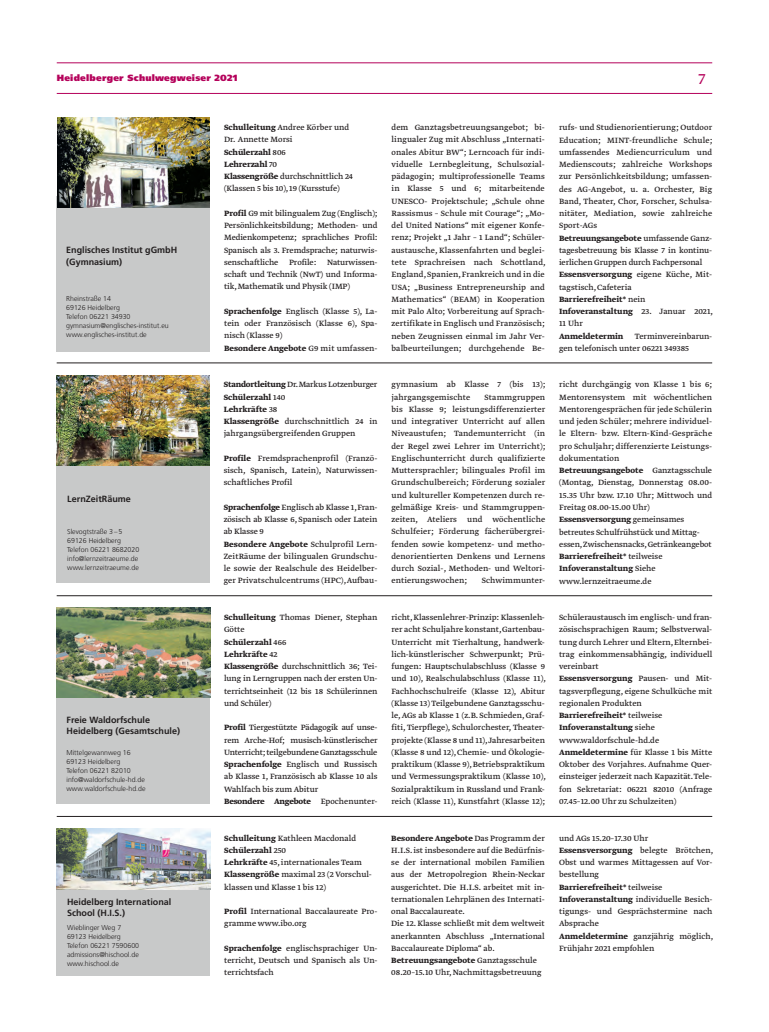
<style>
.page{position:relative;width:769px;height:1032px;background:#fff}
.page>*{position:absolute;margin:0;border:0;box-sizing:border-box;transform-origin:0 0}
.t1{font:300 18px "Greta Text Std";color:#b5025b}
.t2{font:9px/12.2px "Greta Text Std";color:#231f20}
.t3{font:9px/12.2px "Greta Text Std";letter-spacing:-.02em;color:#231f20}
.t4{font:700 9px/11px "Frutiger LT Com";color:#231f20}
.t5{font:900 9px "Frutiger LT Pro";letter-spacing:.025em;color:#b5025b}
.t6{font:700 9px "Greta Text Std";color:#231f20}
.t7{font:300 7px/9px "Frutiger LT Com";color:#231f20}
.s1{font-weight:700}
</style>
<div class="page">
<hr style="left:57px;top:93px;width:654px;height:1px;background:#b5025b">
<hr style="left:57px;top:63px;width:654px;height:1px;background:#b5025b">
<div style="left:57px;top:196px;width:153px;height:155px;background:#c8c9c9"></div>
<img style="left:57px;top:118px;width:153px;height:90px">
<div style="left:57px;top:447px;width:153px;height:136px;background:#c8c9c9"></div>
<div style="left:57px;top:665px;width:153px;height:139px;background:#c8c9c9"></div>
<hr style="left:57px;top:595px;width:654px;height:1px;background:#231f20">
<img style="left:57px;top:608px;width:153px;height:90px">
<img style="left:57px;top:375px;width:153px;height:90px">
<div style="left:57px;top:869px;width:153px;height:106px;background:#c8c9c9"></div>
<hr style="left:57px;top:816px;width:654px;height:1px;background:#231f20">
<img style="left:57px;top:829px;width:153px;height:61px">
<hr style="left:57px;top:363px;width:654px;height:1px;background:#231f20">
<p class="t5" style="left:57px;top:73px;width:182px">Heidelberger Schulwegweiser 2021</p>
<h1 class="t1" style="left:698px;top:68px;width:8px">7</h1>
<p class="t4" style="left:66px;top:243px;width:112px;line-height:12.2px">Englisches Institut gGmbH (Gymnasium)</p>
<p class="t7" style="left:66px;top:294px;width:104px">Rheinstraße 14<br>69126 Heidelberg<br>Telefon 06221 34930 gymnasium@englisches-institut.eu www.englisches-institut.de</p>
<p class="t4" style="left:67px;top:493px;width:65px">LernZeitRäume</p>
<p class="t7" style="left:67px;top:527px;width:73px">Slevogtstraße 3–5<br>69126 Heidelberg<br>Telefon 06221 8682020 info@lernzeitraeume.de www.lernzeitraeume.de</p>
<p class="t4" style="left:66px;top:714px;width:115px">Freie Waldorfschule<br>Heidelberg (Gesamtschule)</p>
<p class="t7" style="left:66px;top:748px;width:80px">Mittelgewannweg 16<br>69123 Heidelberg<br>Telefon 06221 82010 info@waldorfschule-hd.de www.waldorfschule-hd.de</p>
<p class="t4" style="left:67px;top:896px;width:106px">Heidelberg International<br>School (H.I.S.)</p>
<p class="t7" style="left:67px;top:923px;width:73px">Wieblinger Weg 7<br>69123 Heidelberg<br>Telefon 06221 7590600 admissions@hischool.de www.hischool.de</p>
<p class="t2" style="left:224px;top:122px;width:130px"><span class="s1">Schulleitung</span> Andree Körber und<br>Dr. Annette Morsi<br><span class="s1">Schülerzahl</span> 806<br><span class="s1">Lehrerzahl</span> 70<br><span class="s1">Klassengröße</span> durchschnittlich 24 (Klassen 5 bis 10), 19 (Kursstufe)</p>
<p class="t2" style="left:224px;top:208px;width:155px;text-align:justify"><span class="s1">Profil</span> G9 mit bilingualem Zug (Englisch); Persönlichkeitsbildung; Methoden- und Medienkompetenz; sprachliches Profil:<br>Spanisch als 3. Fremdsprache; naturwis&shy;senschaftliche Profile: Naturwissen&shy;schaft und Technik (NwT) und Informa&shy;tik, Mathematik und Physik (IMP)</p>
<p class="t2" style="left:224px;top:306px;width:155px"><span class="s1">Sprachenfolge</span> Englisch (Klasse 5), La&shy;tein oder Französisch (Klasse 6), Spa&shy;nisch (Klasse 9)<br><span class="s1">Besondere Angebote</span> G9 mit umfassen-</p>
<p class="t2" style="left:223px;top:379px;width:155px"><span class="s1">Standortleitung</span> Dr.Markus Lotzenburger<br><span class="s1">Schülerzahl</span> 140<br><span class="s1">Lehrkräfte</span> 38<br><span class="s1">Klassengröße</span> durchschnittlich 24 in jahrgangsübergreifenden Gruppen</p>
<p class="t2" style="left:223px;top:452px;width:155px;text-align:justify"><span class="s1">Profile</span> Fremdsprachenprofil (Franzö&shy;sisch, Spanisch, Latein), Naturwissen&shy;schaftliches Profil</p>
<p class="t2" style="left:223px;top:501px;width:155px"><span class="s1">Sprachenfolge</span> Englisch ab Klasse 1, Fran&shy;zösisch ab Klasse 6, Spanisch oder Latein ab Klasse 9<br><span class="s1">Besondere Angebote</span> Schulprofil Lern-ZeitRäume der bilingualen Grundschu&shy;le sowie der Realschule des Heidelber&shy;ger Privatschulcentrums (HPC), Aufbau-</p>
<p class="t2" style="left:224px;top:612px;width:155px"><span class="s1">Schulleitung</span> Thomas Diener, Stephan<br>Götte<br><span class="s1">Schülerzahl</span> 466<br><span class="s1">Lehrkräfte</span> 42<br><span class="s1">Klassengröße</span> durchschnittlich 36; Tei&shy;lung in Lerngruppen nach der ersten Un&shy;terrichtseinheit (12 bis 18 Schülerinnen und Schüler)</p>
<p class="t3" style="left:224px;top:722px;width:155px"><span class="s1">Profil</span> Tiergestützte Pädagogik auf unse&shy;rem Arche-Hof; musisch-künstlerischer Unterricht; teilgebundene Ganztagsschule <span class="s1">Sprachenfolge</span> Englisch und Russisch ab Klasse 1, Französisch ab Klasse 10 als Wahlfach bis zum Abitur<br><span class="s1">Besondere Angebote</span> Epochenunter-</p>
<p class="t2" style="left:224px;top:832px;width:149px"><span class="s1">Schulleitung</span> Kathleen Macdonald<br><span class="s1">Schülerzahl</span> 250<br><span class="s1">Lehrkräfte</span> 45, internationales Team<br><span class="s1">Klassengröße</span> maximal 23 (2 Vorschul&shy;klassen und Klasse 1 bis 12)</p>
<p class="t2" style="left:224px;top:906px;width:155px"><span class="s1">Profil</span> International Baccalaureate Pro&shy;gramme www.ibo.org</p>
<p class="t2" style="left:224px;top:942px;width:155px;text-align:justify"><span class="s1">Sprachenfolge</span> englischsprachiger Un&shy;terricht, Deutsch und Spanisch als Un&shy;terrichtsfach</p>
<p class="t2" style="left:391px;top:122px;width:155px;text-align:justify">dem Ganztagsbetreuungsangebot; bi&shy;lingualer Zug mit Abschluss „Internati&shy;onales Abitur BW“; Lerncoach für indi&shy;viduelle Lernbegleitung, Schulsozial&shy;pädagogin; multiprofessionelle Teams in Klasse 5 und 6; mitarbeitende UNESCO- Projektschule; „Schule ohne Rassismus – Schule mit Courage“; „Mo&shy;del United Nations“ mit eigener Konfe&shy;renz; Projekt „1 Jahr – 1 Land“; Schüler&shy;austausche, Klassenfahrten und beglei&shy;tete Sprachreisen nach Schottland, England, Spanien, Frankreich und in die USA; „Business Entrepreneurship and Mathematics“ (BEAM) in Kooperation mit Palo Alto; Vorbereitung auf Sprach&shy;zertifikate in Englisch und Französisch; neben Zeugnissen einmal im Jahr Ver&shy;balbeurteilungen; durchgehende Be-</p>
<p class="t2" style="left:558px;top:122px;width:155px">rufs- und Studienorientierung; Outdoor Education; MINT-freundliche Schule; umfassendes Mediencurriculum und Medienscouts; zahlreiche Workshops zur Persönlichkeitsbildung; umfassen&shy;des AG-Angebot, u. a. Orchester, Big Band, Theater, Chor, Forscher, Schulsa&shy;nitäter, Mediation, sowie zahlreiche Sport-AGs<br><span class="s1">Betreuungsangebote</span> umfassende Ganz&shy;tagesbetreuung bis Klasse 7 in kontinu&shy;ierlichen Gruppen durch Fachpersonal <span class="s1">Essensversorgung</span> eigene Küche, Mit&shy;tagstisch, Cafeteria<br><span class="s1">Barrierefreiheit*</span> nein <span class="s1">Infoveranstaltung</span> 23. Januar 2021, 11 Uhr</p>
<p class="t6" style="left:558px;top:330px;width:66px">Anmeldetermin</p>
<p class="t2" style="left:558px;top:330px;width:155px;text-indent:76px">Terminvereinbarun&shy;gen telefonisch unter 06221 349385</p>
<p class="t2" style="left:391px;top:379px;width:155px">gymnasium ab Klasse 7 (bis 13); jahrgangsgemischte</p>
<p class="t2" style="left:391px;top:391px;width:155px;text-align:justify;text-indent:93px">Stammgruppen bis Klasse 9; leistungsdifferenzierter und integrativer Unterricht auf allen Niveaustufen; Tandemunterricht (in der Regel zwei Lehrer im Unterricht); Englischunterricht durch qualifizierte Muttersprachler; bilinguales Profil im Grundschulbereich; Förderung sozialer und kultureller Kompetenzen durch re&shy;gelmäßige Kreis- und Stammgruppen&shy;zeiten, Ateliers und wöchentliche Schulfeier; Förderung fächerübergrei&shy;fenden sowie kompetenz- und metho&shy;denorientierten Denkens und Lernens durch Sozial-, Methoden- und Weltori&shy;entierungswochen;</p>
<p class="t2" style="left:481px;top:575px;width:65px">Schwimmunter-</p>
<p class="t2" style="left:559px;top:379px;width:154px">richt durchgängig von Klasse 1 bis 6; Mentorensystem mit wöchentlichen Mentorengesprächen für jede Schülerin und jeden Schüler; mehrere individuel&shy;le Eltern- bzw. Eltern-Kind-Gespräche pro Schuljahr; differenzierte Leistungs&shy;dokumentation<br><span class="s1">Betreuungsangebote</span> Ganztagsschule (Montag, Dienstag, Donnerstag 08.00- 15.35 Uhr bzw. 17.10 Uhr; Mittwoch und Freitag 08.00-15.00 Uhr)<br><span class="s1">Essensversorgung</span> gemeinsames betreutes Schulfrühstück und Mittag&shy;essen, Zwischensnacks, Getränkeangebot <span class="s1">Barrierefreiheit*</span> teilweise <span class="s1">Infoveranstaltung</span> Siehe www.lernzeitraeume.de</p>
<p class="t2" style="left:391px;top:612px;width:156px;text-align:justify">richt, Klassenlehrer-Prinzip: Klassenleh&shy;rer acht Schuljahre konstant, Gartenbau-Unterricht mit Tierhaltung, handwerk&shy;lich-künstlerischer Schwerpunkt; Prü&shy;fungen: Hauptschulabschluss (Klasse 9 und 10), Realschulabschluss (Klasse 11), Fachhochschulreife (Klasse 12), Abitur (Klasse 13) Teilgebundene Ganztagsschu&shy;le, AGs ab Klasse 1 (z.B. Schmieden, Graf&shy;fiti, Tierpflege), Schulorchester, Theater&shy;projekte (Klasse 8 und 11), Jahresarbeiten (Klasse 8 und 12), Chemie- und Ökologie&shy;praktikum (Klasse 9), Betriebspraktikum und Vermessungspraktikum (Klasse 10), Sozialpraktikum in Russland und Frank&shy;reich (Klasse 11), Kunstfahrt (Klasse 12);</p>
<p class="t2" style="left:558px;top:612px;width:155px">Schüleraustausch im englisch- und fran&shy;zösischsprachigen Raum; Selbstverwal&shy;tung durch Lehrer und Eltern, Elternbei&shy;trag einkommensabhängig, individuell vereinbart<br><span class="s1">Essensversorgung</span> Pausen- und Mit&shy;tagsverpflegung, eigene Schulküche mit regionalen Produkten<br><span class="s1">Barrierefreiheit*</span> teilweise <span class="s1">Infoveranstaltung</span> siehe www.waldorfschule-hd.de <span class="s1">Anmeldetermine</span> für Klasse 1 bis Mitte Oktober des Vorjahres. Aufnahme Quer&shy;einsteiger jederzeit nach Kapazität. Tele&shy;fon Sekretariat: 06221 82010 (Anfrage 07.45–12.00 Uhr zu Schulzeiten)</p>
<p class="t2" style="left:391px;top:832px;width:155px"><span class="s1">Besondere Angebote</span> Das Programm der H.I.S. ist insbesondere auf die Bedürfnis&shy;se der international mobilen Familien aus der Metropolregion Rhein-Neckar ausgerichtet. Die H.I.S. arbeitet mit in&shy;ternationalen Lehrplänen des Internati&shy;onal Baccalaureate.<br>Die 12. Klasse schließt mit dem weltweit anerkannten Abschluss „International Baccalaureate Diploma“ ab.<br><span class="s1">Betreuungsangebote</span> Ganztagsschule 08.20–15.10 Uhr, Nachmittagsbetreuung</p>
<p class="t2" style="left:559px;top:832px;width:155px">und AGs 15.20–17.30 Uhr<br><span class="s1">Essensversorgung</span> belegte Brötchen,<br>Obst und warmes Mittagessen auf Vor&shy;bestellung<br><span class="s1">Barrierefreiheit*</span> teilweise<br><span class="s1">Infoveranstaltung</span> individuelle Besich&shy;tigungs- und Gesprächstermine nach<br>Absprache<br><span class="s1">Anmeldetermine</span> ganzjährig möglich,<br>Frühjahr 2021 empfohlen</p>
</div>
